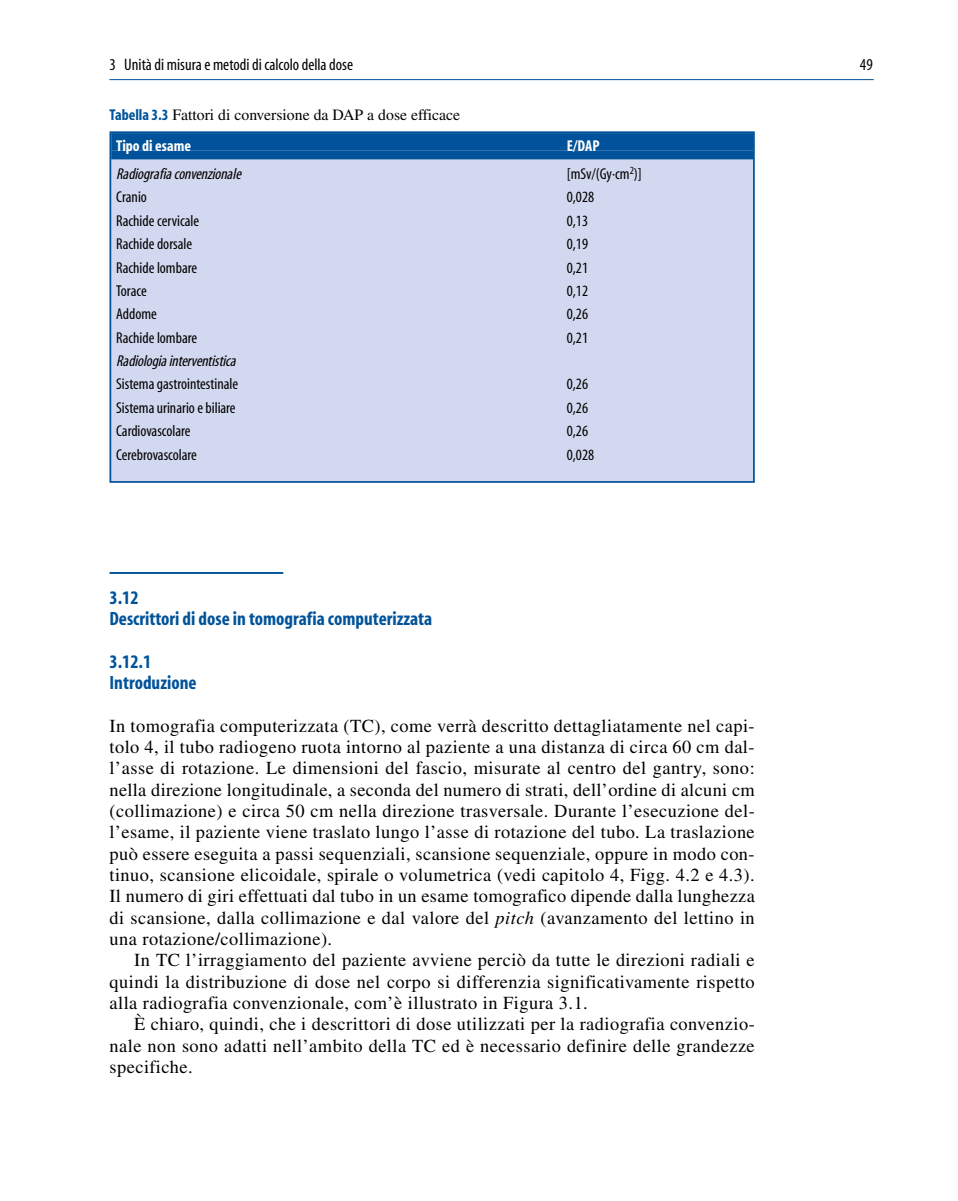
<style>
.page{position:relative;width:958px;height:1201px;background:#fff}
.page>*{position:absolute;margin:0;border:0;box-sizing:border-box;transform-origin:0 0}
.t1{font:700 condensed 19.25px/21.3px "Myriad";color:#00539a}
.t2{font:18.38px/21.3px "Times";letter-spacing:.025em;color:#000;text-align:justify}
.t3{font:condensed 16.62px "Myriad";color:#000}
.t4{font:condensed 15.75px "Myriad";color:#000}
.t5{font:italic condensed 15.75px "Myriad";color:#000}
.t6{font:15.75px "Times";color:#000}
.t7{font:700 condensed 15.75px "Myriad";color:#fff}
.s1{font-family:"Myriad";font-weight:700;font-stretch:condensed;color:#00539a}
.s2{font-style:italic}
</style>
<div class="page">
<hr style="left:109px;top:572px;width:174px;height:2px;background:#00539a">
<hr style="left:109px;top:79px;width:764px;height:1px;background:#00539a">
<div style="left:111px;top:133px;width:642px;height:348px;background:#d2d8ef"></div>
<div style="left:109px;top:131px;width:645px;height:352px;border:2px solid #00539a"></div>
<div style="left:111px;top:133px;width:642px;height:18px;background:#00539a"></div>
<div style="left:111px;top:151px;width:642px;height:8px;background:#00539a"></div>
<p class="t3" style="left:109px;top:59px;width:245px">3 Unità di misura e metodi di calcolo della dose</p>
<p class="t3" style="left:859px;top:59px;width:14px">49</p>
<p class="t6" style="left:109px;top:109px;width:352px"><span class="s1">Tabella 3.3</span> Fattori di conversione da DAP a dose efficace</p>
<p class="t7" style="left:116px;top:140px;width:76px">Tipo di esame</p>
<p class="t7" style="left:566px;top:140px;width:34px">E/DAP</p>
<p class="t5" style="left:116px;top:168px;width:129px">Radiografia convenzionale</p>
<p class="t4" style="left:566px;top:168px;width:77px">[mSv/(Gy·cm<sup>2</sup>)]</p>
<p class="t4" style="left:116px;top:191px;width:32px">Cranio</p>
<p class="t4" style="left:566px;top:191px;width:29px">0,028</p>
<p class="t4" style="left:116px;top:215px;width:84px">Rachide cervicale</p>
<p class="t4" style="left:566px;top:215px;width:23px">0,13</p>
<p class="t4" style="left:116px;top:238px;width:77px">Rachide dorsale</p>
<p class="t4" style="left:566px;top:238px;width:23px">0,19</p>
<p class="t4" style="left:116px;top:262px;width:82px">Rachide lombare</p>
<p class="t4" style="left:566px;top:262px;width:23px">0,21</p>
<p class="t4" style="left:116px;top:285px;width:32px">Torace</p>
<p class="t4" style="left:566px;top:285px;width:23px">0,12</p>
<p class="t4" style="left:116px;top:308px;width:42px">Addome</p>
<p class="t4" style="left:566px;top:308px;width:23px">0,26</p>
<p class="t4" style="left:116px;top:332px;width:82px">Rachide lombare</p>
<p class="t4" style="left:566px;top:332px;width:23px">0,21</p>
<p class="t5" style="left:116px;top:355px;width:124px">Radiologia interventistica</p>
<p class="t4" style="left:116px;top:378px;width:123px">Sistema gastrointestinale</p>
<p class="t4" style="left:566px;top:378px;width:23px">0,26</p>
<p class="t4" style="left:116px;top:402px;width:121px">Sistema urinario e biliare</p>
<p class="t4" style="left:566px;top:402px;width:23px">0,26</p>
<p class="t4" style="left:116px;top:425px;width:76px">Cardiovascolare</p>
<p class="t4" style="left:566px;top:425px;width:23px">0,26</p>
<p class="t4" style="left:116px;top:449px;width:82px">Cerebrovascolare</p>
<p class="t4" style="left:566px;top:449px;width:29px">0,028</p>
<p class="t1" style="left:109px;top:588px;width:324px">3.12<br>Descrittori di dose in tomografia computerizzata</p>
<p class="t1" style="left:109px;top:652px;width:89px">3.12.1<br>Introduzione</p>
<p class="t2" style="left:109px;top:716px;width:646px">In tomografia computerizzata (TC), come verrà descritto dettagliatamente nel capi&shy;tolo 4, il tubo radiogeno ruota intorno al paziente a una distanza di circa 60 cm dal&shy;l’asse di rotazione. Le dimensioni del fascio, misurate al centro del gantry, sono: nella direzione longitudinale, a seconda del numero di strati, dell’ordine di alcuni cm (collimazione) e circa 50 cm nella direzione trasversale. Durante l’esecuzione del&shy;l’esame, il paziente viene traslato lungo l’asse di rotazione del tubo. La traslazione può essere eseguita a passi sequenziali, scansione sequenziale, oppure in modo con&shy;tinuo, scansione elicoidale, spirale o volumetrica (vedi capitolo 4, Figg. 4.2 e 4.3).<br>Il numero di giri effettuati dal tubo in un esame tomografico dipende dalla lunghezza di scansione, dalla collimazione e dal valore del <span class="s2">pitch</span> (avanzamento del lettino in una rotazione/collimazione).</p>
<p class="t2" style="left:109px;top:951px;width:646px;text-indent:25px">In TC l’irraggiamento del paziente avviene perciò da tutte le direzioni radiali e quindi la distribuzione di dose nel corpo si differenzia significativamente rispetto alla radiografia convenzionale, com’è illustrato in Figura 3.1.</p>
<p class="t2" style="left:109px;top:1015px;width:646px;text-indent:25px">È chiaro, quindi, che i descrittori di dose utilizzati per la radiografia convenzio&shy;nale non sono adatti nell’ambito della TC ed è necessario definire delle grandezze specifiche.</p>
</div>
